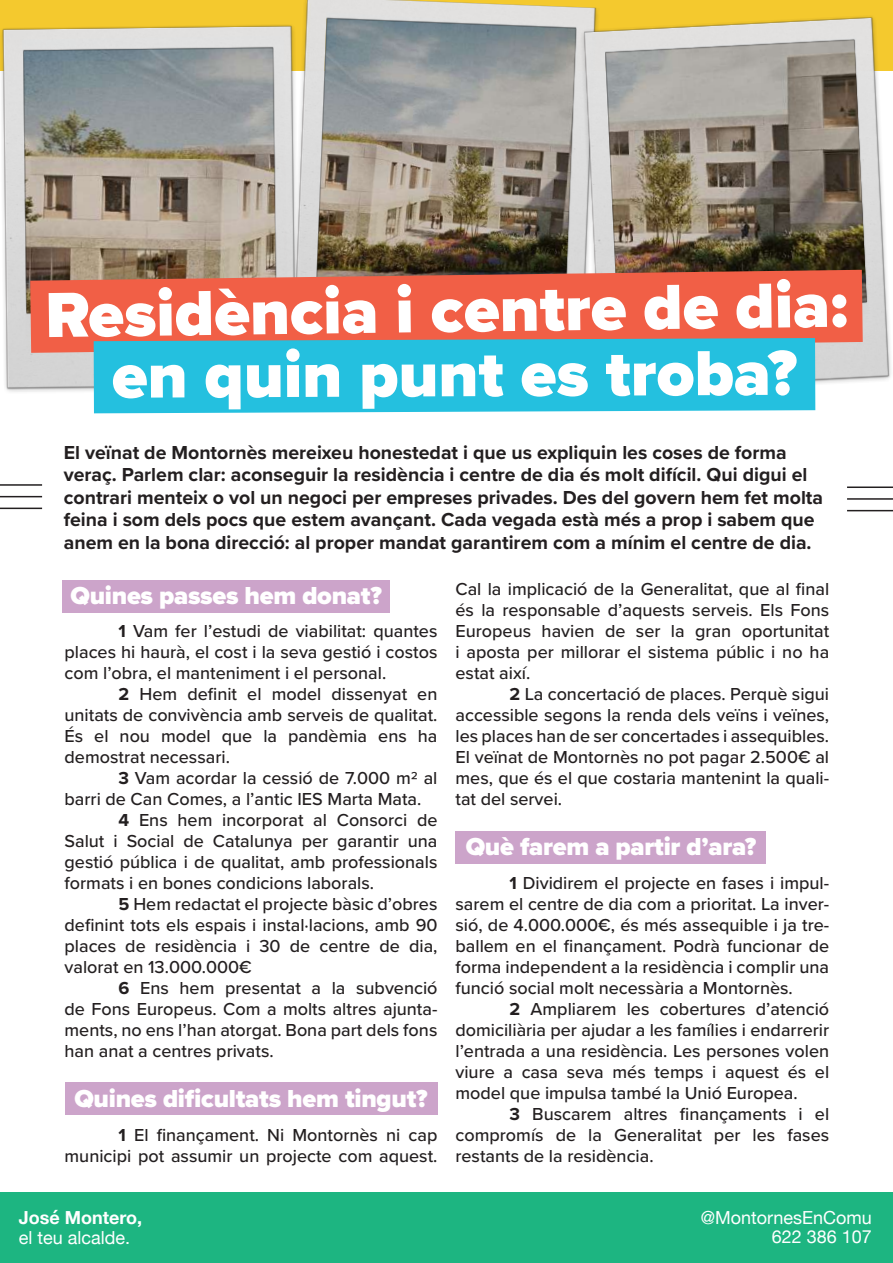
<style>
.page{position:relative;width:893px;height:1263px;background:#fff}
.page>*{position:absolute;margin:0;border:0;box-sizing:border-box;transform-origin:0 0}
.t1{font:900 66px "Proxima Nova";letter-spacing:-.005em;color:#fff}
.t2{font:900 25.5px "Proxima Nova";letter-spacing:-.01em;color:#fff}
.t3{font:700 19.5px/22.5px "Proxima Nova";color:#231f20}
.t4{font:500 18px/21px "Proxima Nova";color:#231f20;text-align:justify}
.t5{font:18px/19.5px "Helvetica Neue";color:#fff;text-align:right}
.t6{font:700 18px "Helvetica Neue";color:#fff}
.s1{font-weight:700}
</style>
<div class="page">
<div style="left:0;top:0;width:893px;height:71px;background:#f4c92e"></div>
<img style="left:304px;top:0;width:294px;height:270px">
<img style="left:470px;top:14px;width:421px;height:387px">
<img style="left:1px;top:22px;width:415px;height:373px">
<svg style="left:30px;top:270px;width:833px;height:83px;background:#e76149"></svg>
<div style="left:94px;top:338px;width:721px;height:75px;background:#24c0df"></div>
<hr style="left:847px;top:486px;width:46px;height:2px;background:#231f20">
<hr style="left:847px;top:498px;width:46px;height:2px;background:#231f20">
<hr style="left:847px;top:510px;width:46px;height:1px;background:#231f20">
<hr style="left:0;top:484px;width:42px;height:2px;background:#231f20">
<hr style="left:0;top:496px;width:42px;height:1px;background:#231f20">
<hr style="left:0;top:508px;width:42px;height:1px;background:#231f20">
<div style="left:455px;top:831px;width:311px;height:32px;background:#cca4ca"></div>
<div style="left:62px;top:580px;width:328px;height:32px;background:#cca4ca"></div>
<div style="left:65px;top:1082px;width:372px;height:33px;background:#cca4ca"></div>
<div style="left:0;top:1192px;width:893px;height:71px;background:#1db581"></div>
<h1 class="t1" style="left:44px;top:268px;width:804px;rotate:-1deg">Residència i centre de dia:</h1>
<h1 class="t1" style="left:112px;top:325px;width:687px">en quin punt es troba?</h1>
<p class="t3" style="left:64px;top:441px;width:761px">El veïnat de Montornès mereixeu honestedat i que us expliquin les coses de forma veraç. Parlem clar: aconseguir la residència i centre de dia és molt difícil. Qui digui el contrari menteix o vol un negoci per empreses privades. Des del govern hem fet molta feina i som dels pocs que estem avançant. Cada vegada està més a prop i sabem que anem en la bona direcció: al proper mandat garantirem com a mínim el centre de dia.</p>
<h2 class="t2" style="left:70px;top:577px;width:313px">Quines passes hem donat?</h2>
<p class="t4" style="left:65px;top:620px;width:374px;text-indent:54px"><span class="s1">1</span> Vam fer l’estudi de viabilitat: quantes places hi haurà, el cost i la seva gestió i costos com l’obra, el manteniment i el personal.</p>
<p class="t4" style="left:65px;top:683px;width:374px;text-indent:54px"><span class="s1">2</span> Hem definit el model dissenyat en unitats de convivència amb serveis de qualitat.<br>És el nou model que la pandèmia ens ha demostrat necessari.</p>
<p class="t4" style="left:119px;top:767px;width:320px"><span class="s1">3</span> Vam acordar la cessió de 7.000 m2 al</p>
<p class="t4" style="left:65px;top:788px;width:358px">barri de Can Comes, a l’antic IES Marta Mata.</p>
<p class="t4" style="left:119px;top:809px;width:320px"><span class="s1">4</span> Ens hem incorporat al Consorci de</p>
<p class="t4" style="left:65px;top:830px;width:374px">Salut i Social de Catalunya per garantir una</p>
<p class="t4" style="left:65px;top:851px;width:374px">gestió pública i de qualitat, amb professionals</p>
<p class="t4" style="left:65px;top:872px;width:311px">formats i en bones condicions laborals.</p>
<p class="t4" style="left:119px;top:893px;width:320px"><span class="s1">5</span> Hem redactat el projecte bàsic d’obres</p>
<p class="t4" style="left:65px;top:914px;width:374px">definint tots els espais i instal·lacions, amb 90</p>
<p class="t4" style="left:65px;top:935px;width:374px">places de residència i 30 de centre de dia,</p>
<p class="t4" style="left:65px;top:956px;width:189px">valorat en 13.000.000€</p>
<p class="t4" style="left:119px;top:977px;width:320px"><span class="s1">6</span> Ens hem presentat a la subvenció</p>
<p class="t4" style="left:65px;top:998px;width:374px">de Fons Europeus. Com a molts altres ajunta-</p>
<p class="t4" style="left:65px;top:1019px;width:374px">ments, no ens l’han atorgat. Bona part dels fons</p>
<p class="t4" style="left:65px;top:1040px;width:211px">han anat a centres privats.</p>
<h2 class="t2" style="left:74px;top:1079px;width:355px">Quines dificultats hem tingut?</h2>
<p class="t4" style="left:65px;top:1124px;width:374px;text-align:right"><span class="s1">1</span> El finançament. Ni Montornès ni cap municipi pot assumir un projecte com aquest.</p>
<p class="t6" style="left:19px;top:1207px;width:125px">José Montero,</p>
<p class="t5" style="left:19px;top:1227px;width:113px">el teu alcalde.</p>
<p class="t4" style="left:455px;top:578px;width:375px">Cal la implicació de la Generalitat, que al final és la responsable d’aquests serveis. Els Fons Europeus havien de ser la gran oportunitat i aposta per millorar el sistema públic i no ha estat així.</p>
<p class="t4" style="left:455px;top:683px;width:375px;text-indent:54px"><span class="s1">2</span> La concertació de places. Perquè sigui accessible segons la renda dels veïns i veïnes, les places han de ser concertades i assequibles.<br>El veïnat de Montornès no pot pagar 2.500€ al mes, que és el que costaria mantenint la quali&shy;tat del servei.</p>
<h2 class="t2" style="left:466px;top:828px;width:292px">Què farem a partir d’ara?</h2>
<p class="t4" style="left:455px;top:872px;width:375px;text-indent:54px"><span class="s1">1</span> Dividirem el projecte en fases i impul&shy;sarem el centre de dia com a prioritat. La inver&shy;sió, de 4.000.000€, és més assequible i ja tre&shy;ballem en el finançament. Podrà funcionar de forma independent a la residència i complir una funció social molt necessària a Montornès.</p>
<p class="t4" style="left:455px;top:998px;width:375px;text-indent:54px"><span class="s1">2</span> Ampliarem les cobertures d’atenció domiciliària per ajudar a les famílies i endarrerir l’entrada a una residència. Les persones volen viure a casa seva més temps i aquest és el model que impulsa també la Unió Europea.</p>
<p class="t4" style="left:455px;top:1103px;width:375px;text-indent:54px"><span class="s1">3</span> Buscarem altres finançaments i el compromís de la Generalitat per les fases restants de la residència.</p>
<p class="t5" style="left:701px;top:1207px;width:173px">@MontornesEnComu<br>622 386 107</p>
</div>
